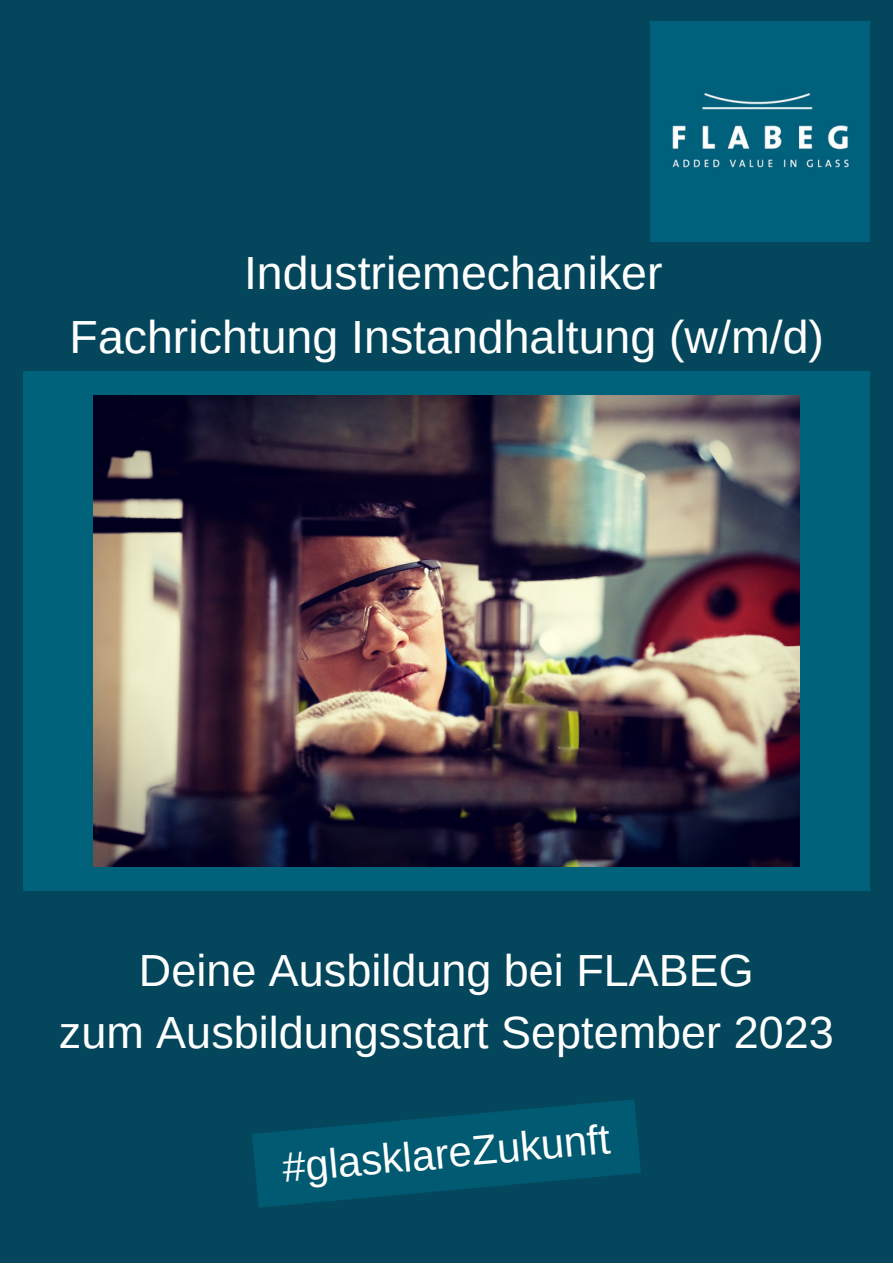
<style>
.page{position:relative;width:893px;height:1264px;background:#fff}
.page>*{position:absolute;margin:0;border:0;box-sizing:border-box;transform-origin:0 0}
.t1{font:46.5px/64.1px "Arimo";color:#fff;text-align:center}
.t2{font:45px/61.8px "Arimo";color:#fff;text-align:center}
.t3{font:41.7px "Arimo";color:#fff}
</style>
<div class="page">
<div style="left:0;top:0;width:892px;height:1262px;background:#04475c"></div>
<div style="left:650px;top:22px;width:219px;height:219px;background:#00617c"></div>
<div style="left:23px;top:371px;width:847px;height:520px;background:#00617a"></div>
<img style="left:94px;top:395px;width:705px;height:471px">
<svg style="left:252px;top:1099px;width:389px;height:108px"></svg>
<p class="t1" style="left:70px;top:241px;width:755px">Industriemechaniker<br>Fachrichtung Instandhaltung (w/m/d)</p>
<p class="t2" style="left:59px;top:939px;width:776px">Deine Ausbildung bei FLABEG<br>zum Ausbildungsstart September 2023</p>
<p class="t3" style="left:280px;top:1144px;width:330px;rotate:-5deg">#glasklareZukunft</p>
</div>
